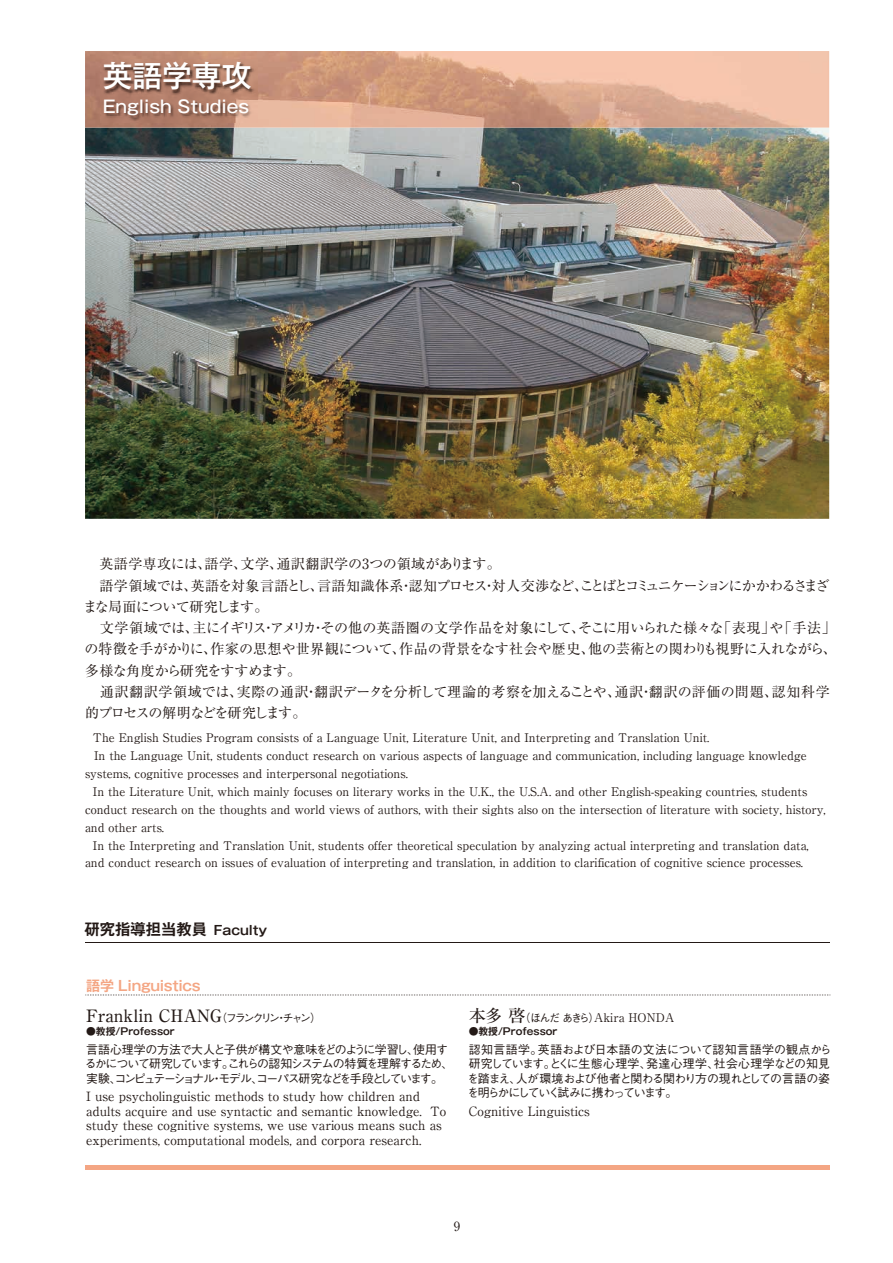
<style>
.page{position:relative;width:893px;height:1263px;background:#fff}
.page>*{position:absolute;margin:0;border:0;box-sizing:border-box;transform-origin:0 0}
.t1{font:500 29.7px "Gothic MB101 Pro";color:#fff}
.t2{font:500 16.95px "Ryumin Pro";color:#231916}
.t3{font:500 16.95px "Gothic MB101 Pro";color:#fff}
.t4{font:700 15.3px "Gothic MB101 Pro De";color:#231916}
.t5{font:14.1px/21.3px "Ryumin Pro";letter-spacing:-.02em;color:#231916}
.t6{font:700 14.1px "Gothic MB101 Pro De";letter-spacing:-.02em;color:#f4a684}
.t7{font:12.75px/14.4px "Ryumin Pro";color:#231916}
.t8{font:11.85px "Ryumin Pro";color:#231916}
.t9{font:500 11.85px/14.4px "Gothic BBB Pro";letter-spacing:-.04em;color:#231916}
.t10{font:500 11.85px/14.4px "Gothic BBB Pro";letter-spacing:-.11em;color:#231916}
.t11{font:700 9.75px "Gothic MB101 Pro De";color:#231916}
.s1{font-size:12.75px}
.s2{font-family:"Gothic BBB Pro";font-size:11.1px}
.s3{font-weight:500;font-size:16.95px}
.s4{font-family:"Gothic BBB Pro";font-weight:500;font-size:11.1px}
</style>
<div class="page">
<img style="left:85px;top:128px;width:744px;height:391px">
<img style="left:85px;top:51px;width:744px;height:77px">
<hr style="left:85px;top:1165px;width:744px;height:4px;background:#f4a684">
<img style="left:100px;top:60px;width:158px;height:63px">
<hr style="left:86px;top:942px;width:744px;height:1px;background:#231916">
<svg style="left:85px;top:995px;width:745px;height:1px"></svg>
<h1 class="t1" style="left:103px;top:52px;width:150px">英語学専攻</h1>
<h2 class="t3" style="left:103px;top:92px;width:148px">English Studies</h2>
<p class="t5" style="left:83px;top:552px;width:755px">　英語学専攻には、語学、文学、通訳翻訳学の3つの領域があります。<br>　語学領域では、英語を対象言語とし、言語知識体系・認知プロセス・対人交渉など、ことばとコミュニケーションにかかわるさまざまな局面について研究します。<br>　文学領域では、主にイギリス・アメリカ・その他の英語圏の文学作品を対象にして、そこに用いられた様々な「表現」や「手法」の特徴を手がかりに、作家の思想や世界観について、作品の背景をなす社会や歴史、他の芸術との関わりも視野に入れながら、多様な角度から研究をすすめます。<br>　通訳翻訳学領域では、実際の通訳・翻訳データを分析して理論的考察を加えることや、通訳・翻訳の評価の問題、認知科学的プロセスの解明などを研究します。</p>
<p class="t8" style="left:93px;top:729px;width:618px">The English Studies Program consists of a Language Unit, Literature Unit, and Interpreting and Translation Unit.</p>
<p class="t8" style="left:94px;top:746px;width:714px">In the Language Unit, students conduct research on various aspects of language and communication, including language knowledge</p>
<p class="t8" style="left:85px;top:764px;width:324px">systems, cognitive processes and interpersonal negotiations.</p>
<p class="t8" style="left:93px;top:782px;width:716px">In the Literature Unit, which mainly focuses on literary works in the U.K., the U.S.A. and other English-speaking countries, students</p>
<p class="t8" style="left:85px;top:800px;width:742px">conduct research on the thoughts and world views of authors, with their sights also on the intersection of literature with society, history,</p>
<p class="t8" style="left:85px;top:818px;width:81px">and other arts.</p>
<p class="t8" style="left:93px;top:836px;width:717px">In the Interpreting and Translation Unit, students offer theoretical speculation by analyzing actual interpreting and translation data,</p>
<p class="t8" style="left:85px;top:854px;width:720px">and conduct research on issues of evaluation of interpreting and translation, in addition to clarification of cognitive science processes.</p>
<p class="t4" style="left:85px;top:917px;width:184px">研究指導担当教員 <span class="s1">Faculty</span></p>
<p class="t6" style="left:86px;top:973px;width:116px">語学 Linguistics</p>
<h2 class="t2" style="left:86px;top:1003px;width:237px">Franklin CHANG<span class="s2">（フランクリン・チャン）</span></h2>
<p class="t11" style="left:86px;top:1023px;width:90px">●教授/Professor</p>
<p class="t10" style="left:85px;top:1041px;width:370px">言語心理学の方法で大人と子供が構文や意味をどのように学習し、使用するかについて研究しています。これらの認知システムの特質を理解するため、実験、コンピュテーショナル・モデル、コーパス研究などを手段としています。</p>
<p class="t7" style="left:86px;top:1088px;width:362px">I use psycholinguistic methods to study how children and adults acquire and use syntactic and semantic knowledge. To study these cognitive systems, we use various means such as experiments, computational models, and corpora research.</p>
<p class="t8" style="left:469px;top:1008px;width:207px"><span class="s3">本多 啓</span><span class="s4">（ほんだ あきら）</span>Akira HONDA</p>
<p class="t11" style="left:469px;top:1023px;width:90px">●教授/Professor</p>
<p class="t9" style="left:467px;top:1041px;width:366px">認知言語学。英語および日本語の文法について認知言語学の観点から研究しています。とくに生態心理学、発達心理学、社会心理学などの知見を踏まえ、人が環境および他者と関わる関わり方の現れとしての言語の姿を明らかにしていく試みに携わっています。</p>
<p class="t7" style="left:469px;top:1103px;width:123px">Cognitive Linguistics</p>
<p class="t7" style="left:454px;top:1218px;width:8px">9</p>
</div>
